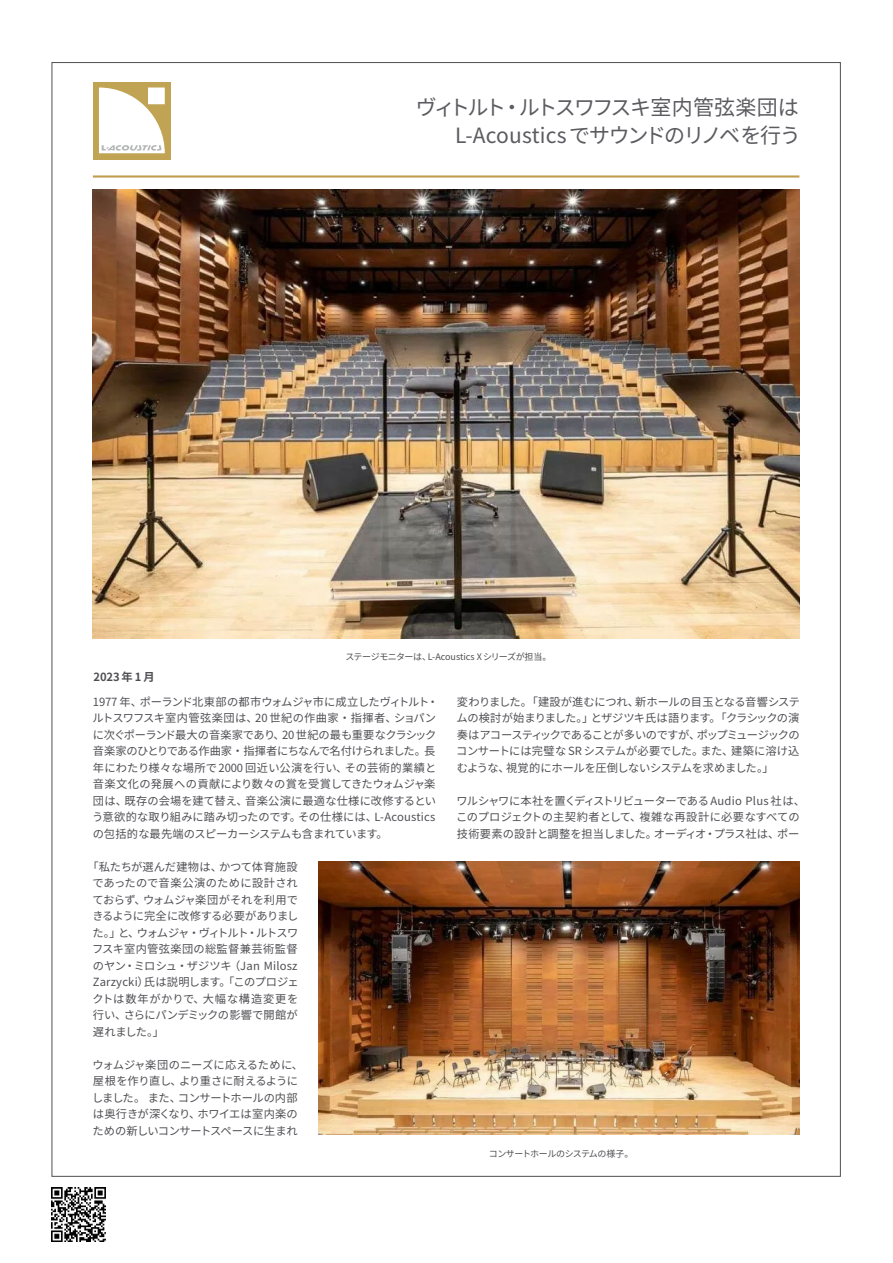
<style>
.page{position:relative;width:893px;height:1263px;background:#fff}
.page>*{position:absolute;margin:0;border:0;box-sizing:border-box;transform-origin:0 0}
.t1{font:21px/28.5px "Source Han Sans JP";letter-spacing:-.055em;color:#5c5b60;text-align:right}
.t2{font:11.25px/16.5px "Source Han Sans JP";letter-spacing:-.01em;color:#504e53}
.t3{font:11.25px/16.5px "Source Han Sans JP";letter-spacing:-.03em;color:#504e53}
.t4{font:700 11.25px "Source Han Sans JP";letter-spacing:.08em;color:#504e53}
.t5{font:9px "Source Han Sans JP";letter-spacing:-.04em;color:#504e53}
</style>
<div class="page">
<hr style="left:93px;top:175px;width:706px;height:3px;background:#c09d50">
<svg style="left:93px;top:82px;width:78px;height:78px"></svg>
<img style="left:93px;top:190px;width:706px;height:449px">
<img style="left:319px;top:862px;width:480px;height:273px">
<img style="left:52px;top:1188px;width:53px;height:53px">
<h1 class="t1" style="left:416px;top:93px;width:386px">ヴィトルト・ルトスワフスキ室内管弦楽団は<br>L-Acoustics でサウンドのリノベを行う</h1>
<p class="t4" style="left:94px;top:670px;width:63px">2023年1月</p>
<p class="t5" style="left:345px;top:652px;width:208px">ステージモニターは、L-Acoustics X シリーズが担当。</p>
<p class="t2" style="left:92px;top:693px;width:348px">1977 年、ポーランド北東部の都市ウォムジャ市に成立したヴィトルト・ルトスワフスキ室内管弦楽団は、20 世紀の作曲家・指揮者、ショパンに次ぐポーランド最大の音楽家であり、20 世紀の最も重要なクラシック音楽家のひとりである作曲家・指揮者にちなんで名付けられました。長年にわたり様々な場所で2000 回近い公演を行い、その芸術的業績と音楽文化の発展への貢献により数々の賞を受賞してきたウォムジャ楽団は、既存の会場を建て替え、音楽公演に最適な仕様に改修するという意欲的な取り組みに踏み切ったのです。その仕様には、L-Acousticsの包括的な最先端のスピーカーシステムも含まれています。</p>
<p class="t2" style="left:92px;top:858px;width:208px;text-align:justify;text-indent:-5px">「私たちが選んだ建物は、かつて体育施設であったので音楽公演のために設計されておらず、ウォムジャ楽団がそれを利用できるように完全に改修する必要がありました。」と、ウォムジャ・ヴィトルト・ルトスワフスキ室内管弦楽団の総監督兼芸術監督のヤン・ミロシュ・ザジツキ（Jan Milosz Zarzycki）氏は説明します。「このプロジェクトは数年がかりで、大幅な構造変更を行い、さらにパンデミックの影響で開館が遅れました。」</p>
<p class="t3" style="left:92px;top:1056px;width:213px">ウォムジャ楽団のニーズに応えるために、屋根を作り直し、より重さに耐えるようにしました。 また、コンサートホールの内部は奥行きが深くなり、ホワイエは室内楽のための新しいコンサートスペースに生まれ</p>
<p class="t2" style="left:456px;top:693px;width:345px;text-align:justify">変わりました。「建設が進むにつれ、新ホールの目玉となる音響システムの検討が始まりました。」とザジツキ氏は語ります。「クラシックの演奏はアコースティックであることが多いのですが、ポップミュージックのコンサートには完璧な SR システムが必要でした。また、建築に溶け込むような、視覚的にホールを圧倒しないシステムを求めました。」</p>
<p class="t2" style="left:456px;top:792px;width:350px">ワルシャワに本社を置くディストリビューターである Audio Plus 社は、このプロジェクトの主契約者として、複雑な再設計に必要なすべての技術要素の設計と調整を担当しました。オーディオ・プラス社は、ポー</p>
<p class="t5" style="left:489px;top:1149px;width:146px">コンサートホールのシステムの様子。</p>
</div>
